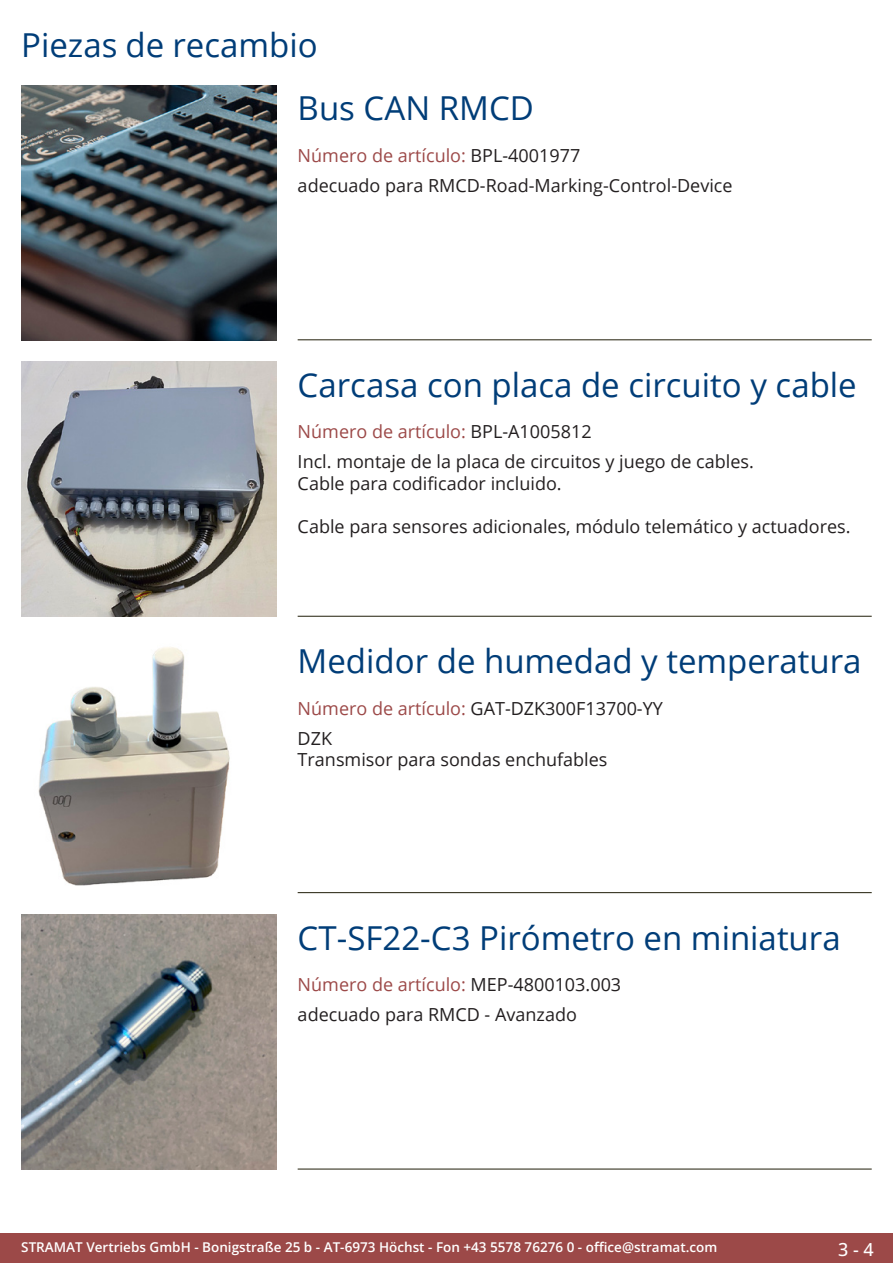
<style>
.page{position:relative;width:893px;height:1263px;background:#fff}
.page>*{position:absolute;margin:0;border:0;box-sizing:border-box;transform-origin:0 0}
.Produkttitel{font:33px "Open Sans";color:#003d78}
.RastTitel{font:33px "Open Sans";color:#003d78}
.Beschreibung_Text{font:18px/21.6px "Open Sans";color:#231f20}
.TechDaten_Überschrif{font:18px "Open Sans";color:#9c4948}
.TechDaten_Überschrif-2{font:18px "Open Sans";color:#231f20}
.t1{font:500 18px "Open Sans";color:#fff}
.t2{font:600 13.5px "Open Sans";color:#fff}
.s1{color:#231f20}
.s2{color:#9c4948}
</style>
<div class="page">
<div style="left:0;top:1233px;width:893px;height:30px;background:#9c4948"></div>
<hr style="left:298px;top:340px;width:574px;height:1px;background:#201d08">
<hr style="left:298px;top:616px;width:574px;height:1px;background:#201d08">
<hr style="left:298px;top:892px;width:574px;height:1px;background:#201d08">
<hr style="left:298px;top:1169px;width:574px;height:1px;background:#201d08">
<img style="left:21px;top:85px;width:255px;height:255px">
<img style="left:21px;top:361px;width:255px;height:256px">
<img style="left:38px;top:647px;width:192px;height:239px">
<img style="left:21px;top:914px;width:255px;height:255px">
<p class="RastTitel" style="left:21px;top:22px;width:298px">Piezas de recambio</p>
<p class="Produkttitel" style="left:298px;top:86px;width:238px">Bus CAN RMCD</p>
<p class="TechDaten_Überschrif" style="left:298px;top:143px;width:284px">Número de artículo: <span class="s1">BPL-4001977</span></p>
<p class="Beschreibung_Text" style="left:298px;top:174px;width:436px">adecuado para RMCD-Road-Marking-Control-Device</p>
<p class="Produkttitel" style="left:298px;top:362px;width:561px">Carcasa con placa de circuito y cable</p>
<p class="TechDaten_Überschrif" style="left:298px;top:420px;width:296px">Número de artículo: <span class="s1">BPL-A1005812</span></p>
<p class="Beschreibung_Text" style="left:298px;top:450px;width:458px">Incl. montaje de la placa de circuitos y juego de cables.<br>Cable para codificador incluido.</p>
<p class="Beschreibung_Text" style="left:298px;top:515px;width:554px">Cable para sensores adicionales, módulo telemático y actuadores.</p>
<p class="Produkttitel" style="left:298px;top:638px;width:565px">Medidor de humedad y temperatura</p>
<p class="TechDaten_Überschrif-2" style="left:298px;top:696px;width:367px"><span class="s2">Número de artículo:</span> GAT-DZK300F13700-YY</p>
<p class="Beschreibung_Text" style="left:298px;top:727px;width:311px">DZK<br>Transmisor para sondas enchufables</p>
<p class="Produkttitel" style="left:298px;top:915px;width:545px">CT-SF22-C3 Pirómetro en miniatura</p>
<p class="TechDaten_Überschrif" style="left:298px;top:972px;width:325px">Número de artículo: <span class="s1">MEP-4800103.003</span></p>
<p class="Beschreibung_Text" style="left:298px;top:1003px;width:281px">adecuado para RMCD - Avanzado</p>
<p class="t2" style="left:21px;top:1238px;width:698px">STRAMAT Vertriebs GmbH - Bonigstraße 25 b - AT-6973 Höchst - Fon +43 5578 76276 0 - office@stramat.com</p>
<p class="t1" style="left:838px;top:1237px;width:37px">3 - 4</p>
</div>
